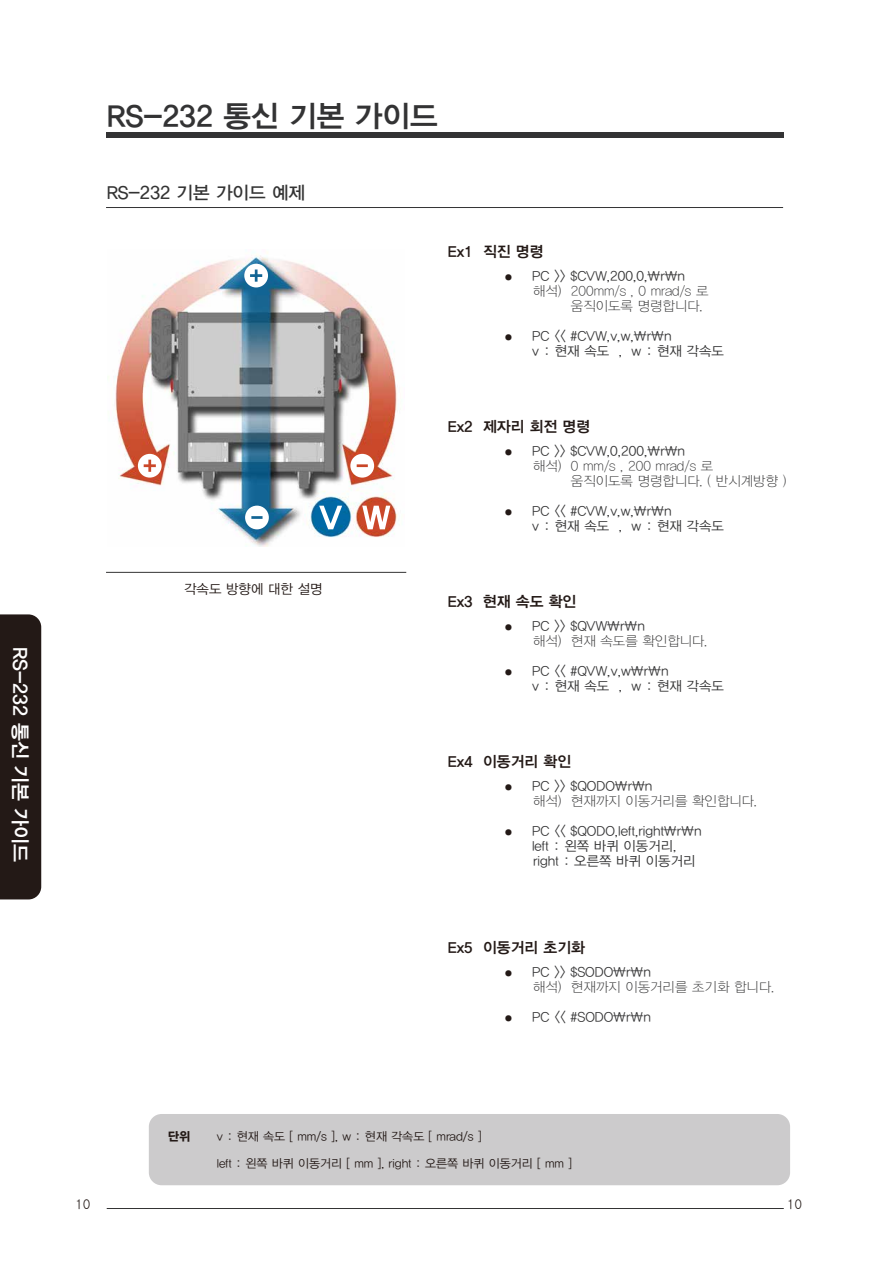
<style>
.page{position:relative;width:893px;height:1263px;background:#fff}
.page>*{position:absolute;margin:0;border:0;box-sizing:border-box;transform-origin:0 0}
.t1{font:30px "YDIYGO340";color:#333334}
.t2{font:19.5px "YDIYGO340";color:#fff}
.t3{font:18px "YDIYGO330";color:#333}
.t4{font:15px "YDIYGO340";color:#231916}
.t5{font:13.5px/15px "YDIYGO320";color:#333334}
.t6{font:13.5px/15px "YDIYGO310";color:#333334}
.t7{font:13.5px "YDIYGO320";color:#231916}
.t8{font:13.5px "Nanum Square L";color:#231916}
.t9{font:12px "YDIYGO320";color:#231916}
.t10{font:12px "YDIYGO360";color:#231916}
.s1{font-family:"Nanum Barun Gothic";font-weight:300;font-size:7.5px;color:#231916}
</style>
<div class="page">
<div style="left:106px;top:132px;width:677px;height:5px;background:#333334"></div>
<hr style="left:106px;top:207px;width:677px;height:1px;background:#333334">
<hr style="left:107px;top:1208px;width:677px;height:1px;background:#333334">
<div style="left:0;top:614px;width:41px;height:285px;background:#231916"></div>
<div style="left:149px;top:1114px;width:641px;height:71px;background:#cccbcc;border-radius:13px"></div>
<hr style="left:106px;top:572px;width:300px;height:1px;background:#333334">
<img style="left:108px;top:252px;width:291px;height:295px">
<svg style="left:319px;top:506px;width:23px;height:23px"></svg>
<svg style="left:362px;top:506px;width:28px;height:23px"></svg>
<svg style="left:138px;top:454px;width:24px;height:24px"></svg>
<svg style="left:244px;top:264px;width:24px;height:23px"></svg>
<svg style="left:245px;top:506px;width:24px;height:23px"></svg>
<svg style="left:350px;top:454px;width:24px;height:24px"></svg>
<h2 class="t2" style="left:32px;top:647px;width:217px;rotate:90deg">RS-232 통신 기본 가이드</h2>
<h1 class="t1" style="left:107px;top:98px;width:333px">RS-232 통신 기본 가이드</h1>
<h3 class="t3" style="left:107px;top:183px;width:200px">RS-232 기본 가이드 예제</h3>
<p class="t7" style="left:184px;top:582px;width:140px">각속도 방향에 대한 설명</p>
<p class="t4" style="left:448px;top:242px;width:97px">Ex1 직진 명령</p>
<p class="t5" style="left:505px;top:268px;width:182px"><span class="s1">●</span> PC &gt;&gt; $CVW,200,0,\r\n</p>
<p class="t6" style="left:571px;top:283px;width:139px;text-indent:-38px">해석) 200mm/s , 0 mrad/s 로 움직이도록 명령합니다.</p>
<p class="t5" style="left:532px;top:328px;width:193px;text-indent:-27px"><span class="s1">●</span> PC &lt;&lt; #CVW,v,w,\r\n<br>v : 현재 속도 , w : 현재 각속도</p>
<p class="t4" style="left:448px;top:418px;width:144px">Ex2 제자리 회전 명령</p>
<p class="t5" style="left:505px;top:444px;width:182px"><span class="s1">●</span> PC &gt;&gt; $CVW,0,200,\r\n</p>
<p class="t6" style="left:571px;top:459px;width:217px;text-indent:-38px">해석) 0 mm/s , 200 mrad/s 로<br>움직이도록 명령합니다. ( 반시계방향 )</p>
<p class="t5" style="left:532px;top:504px;width:193px;text-indent:-27px"><span class="s1">●</span> PC &lt;&lt; #CVW,v,w,\r\n<br>v : 현재 속도 , w : 현재 각속도</p>
<p class="t4" style="left:448px;top:593px;width:130px">Ex3 현재 속도 확인</p>
<p class="t5" style="left:505px;top:619px;width:141px"><span class="s1">●</span> PC &gt;&gt; $QVW\r\n</p>
<p class="t6" style="left:533px;top:634px;width:176px">해석) 현재 속도를 확인합니다.</p>
<p class="t5" style="left:532px;top:664px;width:193px;text-indent:-27px"><span class="s1">●</span> PC &lt;&lt; #QVW,v,w\r\n<br>v : 현재 속도 , w : 현재 각속도</p>
<p class="t4" style="left:448px;top:753px;width:125px">Ex4 이동거리 확인</p>
<p class="t5" style="left:505px;top:779px;width:149px"><span class="s1">●</span> PC &gt;&gt; $QODO\r\n</p>
<p class="t6" style="left:533px;top:794px;width:226px">해석) 현재까지 이동거리를 확인합니다.</p>
<p class="t5" style="left:532px;top:824px;width:171px;text-indent:-27px"><span class="s1">●</span> PC &lt;&lt; $QODO,left,right\r\n left : 왼쪽 바퀴 이동거리, right : 오른쪽 바퀴 이동거리</p>
<p class="t4" style="left:448px;top:939px;width:139px">Ex5 이동거리 초기화</p>
<p class="t5" style="left:505px;top:964px;width:147px"><span class="s1">●</span> PC &gt;&gt; $SODO\r\n</p>
<p class="t6" style="left:533px;top:979px;width:243px">해석) 현재까지 이동거리를 초기화 합니다.</p>
<p class="t5" style="left:505px;top:1009px;width:148px"><span class="s1">●</span> PC &lt;&lt; #SODO\r\n</p>
<p class="t10" style="left:168px;top:1129px;width:24px">단위</p>
<p class="t9" style="left:217px;top:1130px;width:266px">v : 현재 속도 [ mm/s ], w : 현재 각속도 [ mrad/s ]</p>
<p class="t9" style="left:217px;top:1157px;width:357px">left : 왼쪽 바퀴 이동거리 [ mm ], right : 오른쪽 바퀴 이동거리 [ mm ]</p>
<p class="t8" style="left:75px;top:1197px;width:17px">10</p>
<p class="t8" style="left:787px;top:1197px;width:17px">10</p>
</div>
